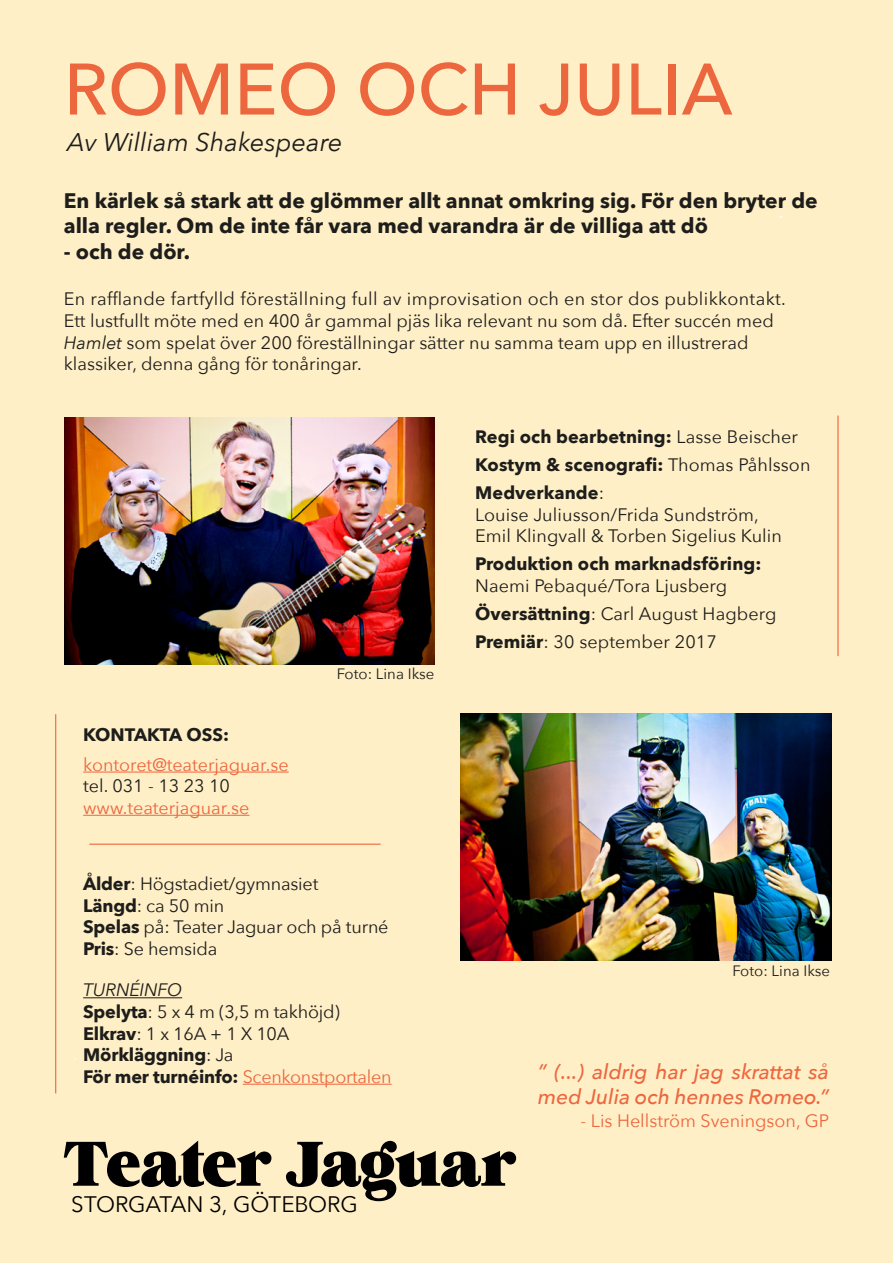
<style>
.page{position:relative;width:893px;height:1263px;background:#ffefc7}
.page>*{position:absolute;margin:0;border:0;box-sizing:border-box;transform-origin:0 0}
.t1{font:500 72px "Avenir Next";color:#ec663e}
.t2{font:64.5px "Grumpy Black 24";letter-spacing:-.02em;color:#000}
.t3{font:italic 25.5px "Avenir Next";color:#1d1d1b}
.t4{font:22.35px "Avenir Next";letter-spacing:-.01em;color:#000}
.t5{font:700 21px/25.2px "Avenir Next";color:#1d1d1b}
.t6{font:italic 500 21px/25.2px "Avenir Next";color:#ec663e}
.t7{font:18px/21.6px "Avenir Next";color:#1d1d1b}
.t8{font:700 18px/21.6px "Avenir Next";letter-spacing:.005em;color:#1d1d1b}
.t9{font:18px "Avenir Next";color:#ec663e}
.t10{font:15px "Avenir Next";color:#1d1d1b}
.s1{font-style:italic}
.s2{font-weight:700}
.s3{font-weight:400;font-style:italic}
.s4{font-weight:400}
.s5{font-weight:400;color:#ec663e}
</style>
<div class="page">
<img style="left:460px;top:713px;width:371px;height:247px">
<img style="left:65px;top:418px;width:369px;height:246px">
<hr style="left:83px;top:772px;width:206px;height:1px;background:#ec663e">
<hr style="left:83px;top:815px;width:166px;height:1px;background:#ec663e">
<hr style="left:83px;top:997px;width:99px;height:1px;background:#1d1d1b">
<hr style="left:243px;top:1084px;width:149px;height:1px;background:#ec663e">
<hr style="left:55px;top:714px;width:1px;height:379px;background:#ec663e">
<hr style="left:89px;top:844px;width:292px;height:1px;background:#ec663e">
<hr style="left:837px;top:415px;width:2px;height:241px;background:#ec663e">
<h1 class="t1" style="left:64px;top:28px;width:670px">ROMEO OCH JULIA</h1>
<h3 class="t3" style="left:67px;top:121px;width:277px">Av William Shakespeare</h3>
<p class="t5" style="left:64px;top:188px;width:755px">En kärlek så stark att de glömmer allt annat omkring sig. För den bryter de alla regler. Om de inte får vara med varandra är de villiga att dö</p>
<p class="t5" style="left:64px;top:238px;width:128px">- och de dör.</p>
<p class="t7" style="left:64px;top:287px;width:724px">En rafflande fartfylld föreställning full av improvisation och en stor dos publikkontakt.<br>Ett lustfullt möte med en 400 år gammal pjäs lika relevant nu som då. Efter succén med <span class="s1">Hamlet</span> som spelat över 200 föreställningar sätter nu samma team upp en illustrerad klassiker, denna gång för tonåringar.</p>
<p class="t8" style="left:83px;top:723px;width:147px">KONTAKTA OSS:</p>
<p class="t9" style="left:83px;top:749px;width:207px">kontoret@teaterjaguar.se</p>
<p class="t7" style="left:83px;top:774px;width:148px">tel. 031 - 13 23 10</p>
<p class="t9" style="left:83px;top:792px;width:168px">www.teaterjaguar.se</p>
<p class="t10" style="left:337px;top:661px;width:99px">Foto: Lina Ikse</p>
<p class="t7" style="left:83px;top:872px;width:307px"><span class="s2">Ålder</span>: Högstadiet/gymnasiet<br><span class="s2">Längd</span>: ca 50 min<br><span class="s2">Spelas</span> på: Teater Jaguar och på turné<br><span class="s2">Pris</span>: Se hemsida</p>
<p class="t8" style="left:83px;top:979px;width:310px"><span class="s3">TURNÉINFO<br></span>Spelyta<span class="s4">: 5 x 4 m (3,5 m takhöjd)<br></span>Elkrav<span class="s4">: 1 x 16A + 1 X 10A<br></span>Mörkläggning<span class="s4">: Ja<br></span>För mer turnéinfo: <span class="s5">Scenkonstportalen</span></p>
<p class="t8" style="left:475px;top:423px;width:337px;line-height:27.9px">Regi och bearbetning: <span class="s4">Lasse Beischer<br></span>Kostym &amp; scenografi: <span class="s4">Thomas Påhlsson<br></span>Medverkande<span class="s4">:</span></p>
<p class="t7" style="left:475px;top:503px;width:308px">Louise Juliusson/Frida Sundström,<br>Emil Klingvall &amp; Torben Sigelius Kulin</p>
<p class="t8" style="left:475px;top:553px;width:288px">Produktion och marknadsföring:</p>
<p class="t7" style="left:475px;top:571px;width:303px;line-height:27.9px">Naemi Pebaqué/Tora Ljusberg<br><span class="s2">Översättning</span>: Carl August Hagberg<br><span class="s2">Premiär</span>: 30 september 2017</p>
<p class="t10" style="left:733px;top:958px;width:99px">Foto: Lina Ikse</p>
<p class="t6" style="left:538px;top:1058px;width:293px">” (...) aldrig har jag skrattat så med Julia och hennes Romeo.”</p>
<p class="t9" style="left:581px;top:1105px;width:250px">- Lis Hellström Sveningson, GP</p>
<h2 class="t2" style="left:63px;top:1126px;width:454px">Teater Jaguar</h2>
<p class="t4" style="left:71px;top:1185px;width:288px">STORGATAN 3, GÖTEBORG</p>
</div>
